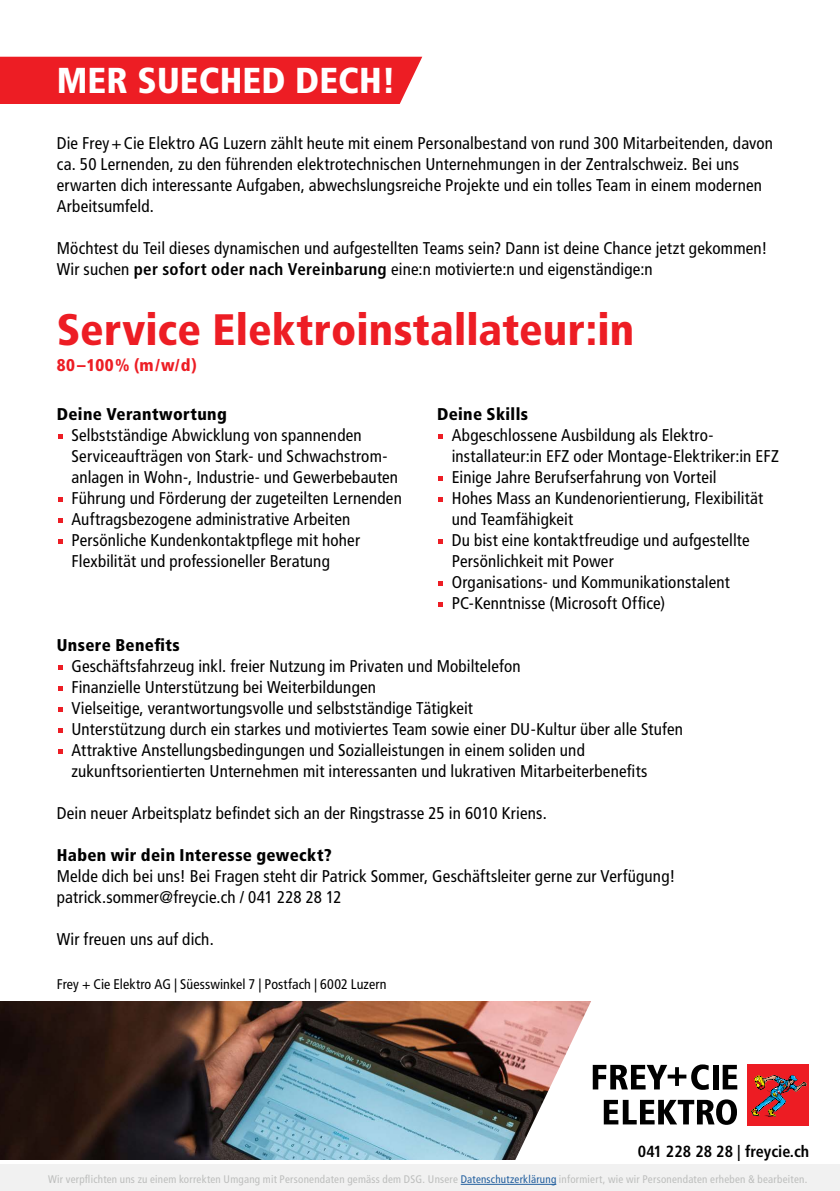
<style>
.page{position:relative;width:840px;height:1191px;background:#fff}
.page>*{position:absolute;margin:0;border:0;box-sizing:border-box;transform-origin:0 0}
.t1{font:900 condensed 44px "Frutiger LT Std";letter-spacing:.005em;color:#ed1d24}
.t2{font:900 condensed 36px "Frutiger LT Std";letter-spacing:.005em;color:#fff}
.t3{font:condensed 17px/21px "Frutiger LT Std";letter-spacing:.01em;color:#000}
.t4{font:900 condensed 17px "Frutiger LT Std";letter-spacing:.02em;color:#000}
.t5{font:900 condensed 17px "Frutiger LT Std";color:#ed1d24}
.t6{font:700 condensed 16.2px "Frutiger LT Std";color:#000}
.t7{font:condensed 14px "Frutiger LT Std";letter-spacing:.005em;color:#000}
.t8{font:condensed 11px "Frutiger LT Std";letter-spacing:.02em;color:#bdbebd}
.s1{font-weight:700}
.s2{color:#215e9e}
</style>
<div class="page">
<img style="left:0;top:1001px;width:500px;height:158px">
<svg style="left:500px;top:1001px;width:309px;height:159px"></svg>
<svg style="left:592px;top:1064px;width:116px;height:25px"></svg>
<div style="left:712px;top:1064px;width:6px;height:25px;background:#000"></div>
<svg style="left:722px;top:1064px;width:14px;height:25px"></svg>
<svg style="left:603px;top:1099px;width:133px;height:25px"></svg>
<div style="left:747px;top:1064px;width:61px;height:61px;background:#ed1c23"></div>
<img style="left:751px;top:1075px;width:55px;height:41px">
<div style="left:0;top:57px;width:422px;height:47px;background:#ed1d24"></div>
<svg style="left:58px;top:434px;width:5px;height:5px"></svg>
<svg style="left:58px;top:497px;width:5px;height:5px"></svg>
<svg style="left:58px;top:518px;width:5px;height:5px"></svg>
<svg style="left:58px;top:539px;width:5px;height:5px"></svg>
<svg style="left:438px;top:434px;width:5px;height:5px"></svg>
<svg style="left:438px;top:476px;width:5px;height:5px"></svg>
<svg style="left:438px;top:497px;width:5px;height:5px"></svg>
<svg style="left:438px;top:539px;width:5px;height:5px"></svg>
<svg style="left:438px;top:581px;width:5px;height:5px"></svg>
<svg style="left:438px;top:602px;width:5px;height:5px"></svg>
<svg style="left:58px;top:665px;width:5px;height:5px"></svg>
<svg style="left:58px;top:686px;width:5px;height:5px"></svg>
<svg style="left:58px;top:707px;width:5px;height:5px"></svg>
<svg style="left:58px;top:728px;width:5px;height:5px"></svg>
<svg style="left:58px;top:749px;width:5px;height:5px"></svg>
<div style="left:0;top:1164px;width:839px;height:27px;background:#f1f1f1"></div>
<hr style="left:460px;top:1184px;width:96px;height:1px;background:#215e9e">
<h2 class="t2" style="left:57px;top:59px;width:340px">MER SUECHED DECH!</h2>
<p class="t3" style="left:57px;top:133px;width:717px">Die Frey+Cie Elektro AG Luzern zählt heute mit einem Personalbestand von rund 300 Mitarbeitenden, davon ca. 50 Lernenden, zu den führenden elektrotechnischen Unternehmungen in der Zentralschweiz. Bei uns erwarten dich interessante Aufgaben, abwechslungsreiche Projekte und ein tolles Team in einem modernen Arbeitsumfeld.</p>
<p class="t3" style="left:57px;top:238px;width:711px">Möchtest du Teil dieses dynamischen und aufgestellten Teams sein? Dann ist deine Chance jetzt gekommen!<br>Wir suchen <span class="s1">per sofort oder nach Vereinbarung</span> eine:n motivierte:n und eigenständige:n</p>
<h1 class="t1" style="left:57px;top:303px;width:579px">Service Elektroinstallateur:in</h1>
<p class="t5" style="left:57px;top:354px;width:141px">80–100% (m/w/d)</p>
<p class="t4" style="left:57px;top:404px;width:171px">Deine Verantwortung</p>
<p class="t3" style="left:71px;top:425px;width:332px">Selbstständige Abwicklung von spannenden Serviceaufträgen von Stark- und Schwachstrom&shy;anlagen in Wohn-, Industrie- und Gewerbebauten Führung und Förderung der zugeteilten Lernenden Auftragsbezogene administrative Arbeiten Persönliche Kundenkontaktpflege mit hoher Flexbilität und professioneller Beratung</p>
<p class="t4" style="left:437px;top:404px;width:92px">Deine Skills</p>
<p class="t3" style="left:451px;top:425px;width:328px">Abgeschlossene Ausbildung als Elektro&shy;installateur:in EFZ oder Montage-Elektriker:in EFZ Einige Jahre Berufserfahrung von Vorteil<br>Hohes Mass an Kundenorientierung, Flexibilität und Teamfähigkeit<br>Du bist eine kontaktfreudige und aufgestellte Persönlichkeit mit Power<br>Organisations- und Kommunikationstalent PC-Kenntnisse (Microsoft Office)</p>
<p class="t4" style="left:57px;top:635px;width:124px">Unsere Benefits</p>
<p class="t3" style="left:71px;top:656px;width:613px">Geschäftsfahrzeug inkl. freier Nutzung im Privaten und Mobiltelefon<br>Finanzielle Unterstützung bei Weiterbildungen<br>Vielseitige, verantwortungsvolle und selbstständige Tätigkeit<br>Unterstützung durch ein starkes und motiviertes Team sowie einer DU-Kultur über alle Stufen Attraktive Anstellungsbedingungen und Sozialleistungen in einem soliden und zukunftsorientierten Unternehmen mit interessanten und lukrativen Mitarbeiterbenefits</p>
<p class="t3" style="left:57px;top:803px;width:491px">Dein neuer Arbeitsplatz befindet sich an der Ringstrasse 25 in 6010 Kriens.</p>
<p class="t4" style="left:57px;top:845px;width:276px">Haben wir dein Interesse geweckt?</p>
<p class="t3" style="left:57px;top:866px;width:619px">Melde dich bei uns! Bei Fragen steht dir Patrick Sommer, Geschäftsleiter gerne zur Verfügung! patrick.sommer@freycie.ch / 041 228 28 12</p>
<p class="t3" style="left:57px;top:929px;width:158px">Wir freuen uns auf dich.</p>
<p class="t7" style="left:57px;top:976px;width:331px">Frey + Cie Elektro AG | Süesswinkel 7 | Postfach | 6002 Luzern</p>
<p class="t6" style="left:637px;top:1141px;width:173px">041 228 28 28 | freycie.ch</p>
<p class="t8" style="left:48px;top:1173px;width:760px">Wir verpflichten uns zu einem korrekten Umgang mit Personendaten gemäss dem DSG. Unsere <span class="s2">Datenschutzerklärung</span> informiert, wie wir Personendaten erheben &amp; bearbeiten.</p>
</div>
